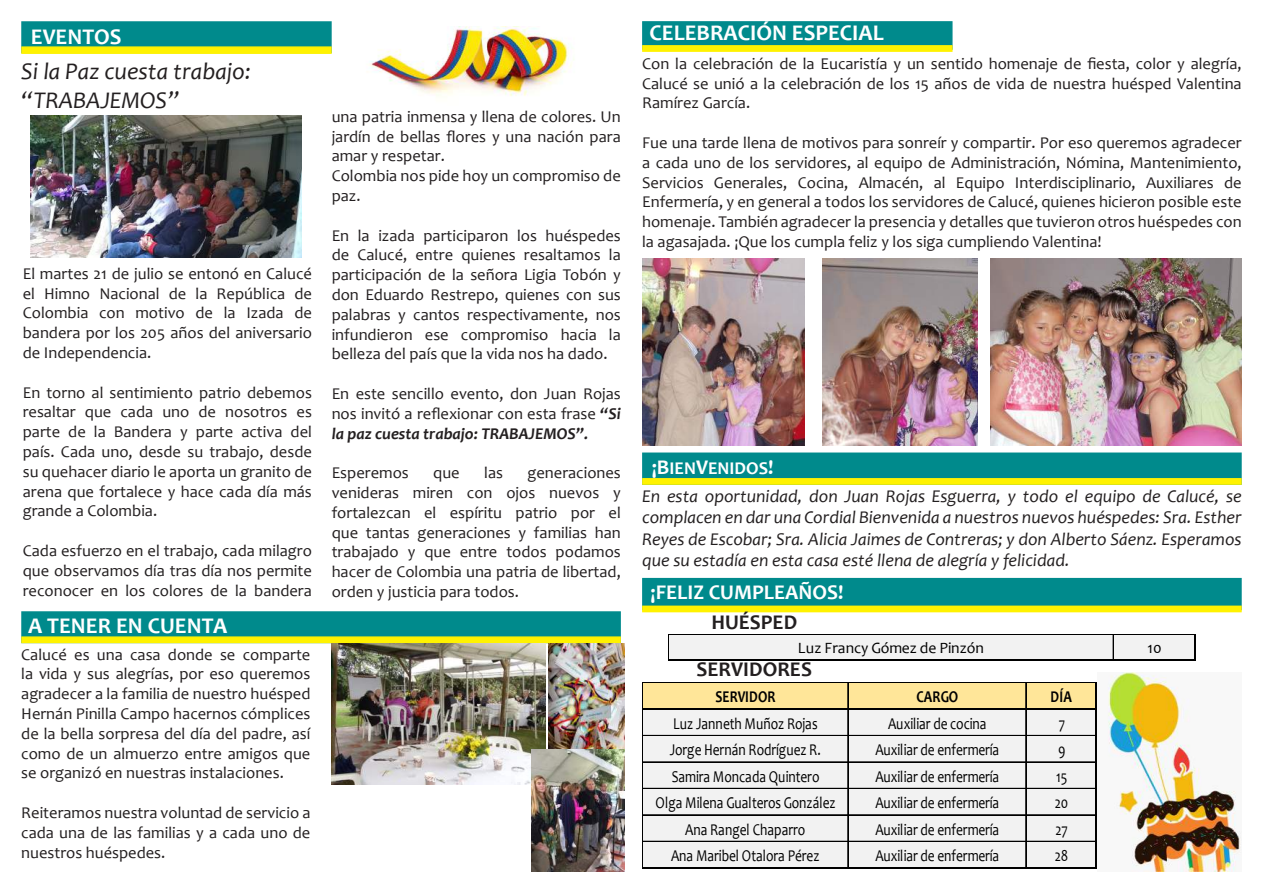
<style>
.page{position:relative;width:1263px;height:893px;background:#fff}
.page>*{position:absolute;margin:0;border:0;box-sizing:border-box;transform-origin:0 0}
.t1{font:italic 24px/28.8px "Candara";color:#231f20}
.t2{font:700 22.5px "Candara";color:#fff}
.t3{font:700 21px "Candara";color:#fff}
.t4{font:700 21px "Candara";color:#231f20}
.t5{font:italic 18px/21.6px "Candara";color:#231f20}
.t6{font:16.5px/19.8px "Candara";color:#231f20;text-align:justify}
.t7{font:16.5px "Candara";letter-spacing:-.005em;color:#000;scale:.82 1}
.t8{font:700 16.5px "Candara";letter-spacing:.005em;color:#000;scale:.82 1}
.t9{font:15.75px "Candara";color:#000}
.s1{font-weight:700;font-style:italic}
.s2{font-weight:700;font-style:normal;font-size:21px;color:#fff}
.s3{font-weight:700;font-style:normal;color:#fff}
</style>
<div class="page">
<img style="left:370px;top:27px;width:204px;height:69px">
<div style="left:21px;top:21px;width:311px;height:32px;background:#008a8c;border:2px solid #008a8c"></div>
<div style="left:21px;top:611px;width:600px;height:32px;background:#008a8c;border:2px solid #008a8c"></div>
<div style="left:642px;top:21px;width:310px;height:29px;background:#008a8c;border:2px solid #008a8c"></div>
<div style="left:642px;top:578px;width:600px;height:32px;background:#008a8c"></div>
<svg style="left:21px;top:46px;width:311px;height:8px;background:#f0ec09"></svg>
<div style="left:21px;top:636px;width:600px;height:7px;background:#fff200;border:2px solid #fff200"></div>
<div style="left:642px;top:606px;width:600px;height:6px;background:#fff200"></div>
<svg style="left:642px;top:45px;width:310px;height:7px;background:#fbf005"></svg>
<div style="left:642px;top:452px;width:600px;height:33px;background:#008a8c;border:2px solid #008a8c"></div>
<svg style="left:642px;top:478px;width:600px;height:7px;background:#f7ef04"></svg>
<div style="left:643px;top:683px;width:454px;height:27px;background:#ffe699"></div>
<div style="left:643px;top:709px;width:454px;height:159px;background:#f2f2f2"></div>
<hr style="left:643px;top:682px;width:454px;height:1px;background:#000">
<svg style="left:847px;top:683px;width:2px;height:25px"></svg>
<svg style="left:1025px;top:683px;width:2px;height:25px"></svg>
<hr style="left:643px;top:708px;width:454px;height:2px;background:#000">
<hr style="left:643px;top:735px;width:453px;height:1px;background:#000">
<hr style="left:643px;top:762px;width:453px;height:1px;background:#000">
<hr style="left:643px;top:788px;width:453px;height:1px;background:#000">
<hr style="left:643px;top:814px;width:453px;height:1px;background:#000">
<hr style="left:643px;top:815px;width:453px;height:1px;background:#000">
<hr style="left:643px;top:841px;width:453px;height:1px;background:#000">
<hr style="left:642px;top:682px;width:1px;height:186px;background:#000">
<hr style="left:847px;top:710px;width:1px;height:157px;background:#000">
<hr style="left:848px;top:710px;width:1px;height:157px;background:#000">
<hr style="left:1025px;top:710px;width:1px;height:157px;background:#000">
<hr style="left:1026px;top:710px;width:1px;height:157px;background:#000">
<hr style="left:643px;top:867px;width:454px;height:1px;background:#000">
<hr style="left:1096px;top:683px;width:1px;height:185px;background:#000">
<img style="left:1108px;top:672px;width:133px;height:200px">
<div style="left:669px;top:635px;width:527px;height:26px;background:#f2f2f2"></div>
<hr style="left:669px;top:634px;width:527px;height:1px;background:#000">
<svg style="left:668px;top:634px;width:1px;height:27px"></svg>
<svg style="left:1113px;top:635px;width:1px;height:24px"></svg>
<hr style="left:669px;top:659px;width:527px;height:2px;background:#000">
<hr style="left:1194px;top:635px;width:2px;height:26px;background:#000">
<img style="left:31px;top:116px;width:271px;height:141px">
<img style="left:332px;top:643px;width:213px;height:141px">
<img style="left:549px;top:643px;width:75px;height:106px">
<img style="left:531px;top:749px;width:93px;height:123px">
<img style="left:642px;top:259px;width:162px;height:186px">
<img style="left:990px;top:259px;width:251px;height:186px">
<img style="left:822px;top:259px;width:155px;height:186px">
<h2 class="t2" style="left:31px;top:23px;width:92px">EVENTOS</h2>
<h1 class="t1" style="left:21px;top:57px;width:231px">Si la Paz cuesta trabajo: “TRABAJEMOS”</h1>
<p class="t6" style="left:23px;top:263px;width:291px">El martes 21 de julio se entonó en Calucé el Himno Nacional de la República de Colombia con motivo de la Izada de bandera por los 205 años del aniversario de Independencia.</p>
<p class="t6" style="left:23px;top:382px;width:291px">En torno al sentimiento patrio debemos resaltar que cada uno de nosotros es parte de la Bandera y parte activa del país. Cada uno, desde su trabajo, desde su quehacer diario le aporta un granito de arena que fortalece y hace cada día más grande a Colombia.</p>
<p class="t6" style="left:23px;top:541px;width:291px">Cada esfuerzo en el trabajo, cada milagro que observamos día tras día nos permite reconocer en los colores de la bandera</p>
<h2 class="t2" style="left:28px;top:612px;width:201px">A TENER EN CUENTA</h2>
<p class="t6" style="left:21px;top:644px;width:291px">Calucé es una casa donde se comparte la vida y sus alegrías, por eso queremos agradecer a la familia de nuestro huésped Hernán Pinilla Campo hacernos cómplices de la bella sorpresa del día del padre, así como de un almuerzo entre amigos que se organizó en nuestras instalaciones.</p>
<p class="t6" style="left:21px;top:802px;width:291px">Reiteramos nuestra voluntad de servicio a cada una de las familias y a cada uno de nuestros huéspedes.</p>
<p class="t6" style="left:332px;top:106px;width:291px;text-align:left">una patria inmensa y llena de colores. Un jardín de bellas flores y una nación para amar y respetar.<br>Colombia nos pide hoy un compromiso de paz.</p>
<p class="t6" style="left:332px;top:225px;width:291px">En la izada participaron los huéspedes de Calucé, entre quienes resaltamos la participación de la señora Ligia Tobón y don Eduardo Restrepo, quienes con sus palabras y cantos respectivamente, nos infundieron ese compromiso hacia la belleza del país que la vida nos ha dado.</p>
<p class="t6" style="left:332px;top:384px;width:291px">En este sencillo evento, don Juan Rojas nos invitó a reflexionar con esta frase <span class="s1">“Si la paz cuesta trabajo: TRABAJEMOS”.</span></p>
<p class="t6" style="left:332px;top:463px;width:79px">Esperemos</p>
<p class="t6" style="left:433px;top:463px;width:28px">que</p>
<p class="t6" style="left:484px;top:463px;width:20px">las</p>
<p class="t6" style="left:332px;top:463px;width:291px;text-indent:196px">generaciones venideras miren con ojos nuevos y fortalezcan el espíritu patrio por el que tantas generaciones y familias han trabajado y que entre todos podamos hacer de Colombia una patria de libertad, orden y justicia para todos.</p>
<h2 class="t2" style="left:649px;top:19px;width:236px">CELEBRACIÓN ESPECIAL</h2>
<p class="t6" style="left:642px;top:53px;width:601px">Con la celebración de la Eucaristía y un sentido homenaje de fiesta, color y alegría, Calucé se unió a la celebración de los 15 años de vida de nuestra huésped Valentina Ramírez García.</p>
<p class="t6" style="left:642px;top:133px;width:601px">Fue una tarde llena de motivos para sonreír y compartir. Por eso queremos agradecer a cada uno de los servidores, al equipo de Administración, Nómina, Mantenimiento, Servicios Generales, Cocina, Almacén, al Equipo Interdisciplinario, Auxiliares de Enfermería, y en general a todos los servidores de Calucé, quienes hicieron posible este homenaje. También agradecer la presencia y detalles que tuvieron otros huéspedes con la agasajada. ¡Que los cumpla feliz y los siga cumpliendo Valentina!</p>
<p class="t5" style="left:642px;top:454px;width:601px;line-height:27.9px;text-indent:10px"><span class="s2">¡B</span><span class="s3">IEN</span><span class="s2">V</span><span class="s3">ENIDOS</span><span class="s2">!<br></span>En esta oportunidad, don Juan Rojas Esguerra, y todo el equipo de Calucé, se</p>
<p class="t5" style="left:642px;top:506px;width:601px;text-align:justify">complacen en dar una Cordial Bienvenida a nuestros nuevos huéspedes: Sra. Esther Reyes de Escobar; Sra. Alicia Jaimes de Contreras; y don Alberto Sáenz. Esperamos que su estadía en esta casa esté llena de alegría y felicidad.</p>
<p class="t3" style="left:651px;top:579px;width:194px">¡FELIZ CUMPLEAÑOS!</p>
<p class="t4" style="left:711px;top:609px;width:87px">HUÉSPED</p>
<p class="t9" style="left:798px;top:638px;width:187px">Luz Francy Gómez de Pinzón</p>
<p class="t9" style="left:1147px;top:638px;width:16px">10</p>
<p class="t4" style="left:696px;top:656px;width:117px">SERVIDORES</p>
<p class="t8" style="left:716px;top:687px;width:75px">SERVIDOR</p>
<p class="t8" style="left:916px;top:687px;width:52px">CARGO</p>
<p class="t8" style="left:1050px;top:687px;width:27px">DÍA</p>
<p class="t7" style="left:673px;top:713px;width:178px">Luz Janneth Muñoz Rojas</p>
<p class="t7" style="left:888px;top:713px;width:121px">Auxiliar de cocina</p>
<p class="t7" style="left:1059px;top:713px;width:9px">7</p>
<p class="t7" style="left:670px;top:739px;width:186px">Jorge Hernán Rodríguez R.</p>
<p class="t7" style="left:875px;top:739px;width:153px">Auxiliar de enfermería</p>
<p class="t7" style="left:1058px;top:739px;width:11px">9</p>
<p class="t7" style="left:672px;top:766px;width:182px">Samira Moncada Quintero</p>
<p class="t7" style="left:875px;top:766px;width:153px">Auxiliar de enfermería</p>
<p class="t7" style="left:1056px;top:766px;width:15px">15</p>
<p class="t7" style="left:656px;top:792px;width:221px">Olga Milena Gualteros González</p>
<p class="t7" style="left:875px;top:792px;width:153px">Auxiliar de enfermería</p>
<p class="t7" style="left:1055px;top:792px;width:18px">20</p>
<p class="t7" style="left:685px;top:819px;width:148px">Ana Rangel Chaparro</p>
<p class="t7" style="left:875px;top:819px;width:153px">Auxiliar de enfermería</p>
<p class="t7" style="left:1055px;top:819px;width:17px">27</p>
<p class="t7" style="left:671px;top:845px;width:182px">Ana Maribel Otalora Pérez</p>
<p class="t7" style="left:875px;top:845px;width:153px">Auxiliar de enfermería</p>
<p class="t7" style="left:1055px;top:845px;width:18px">28</p>
</div>
